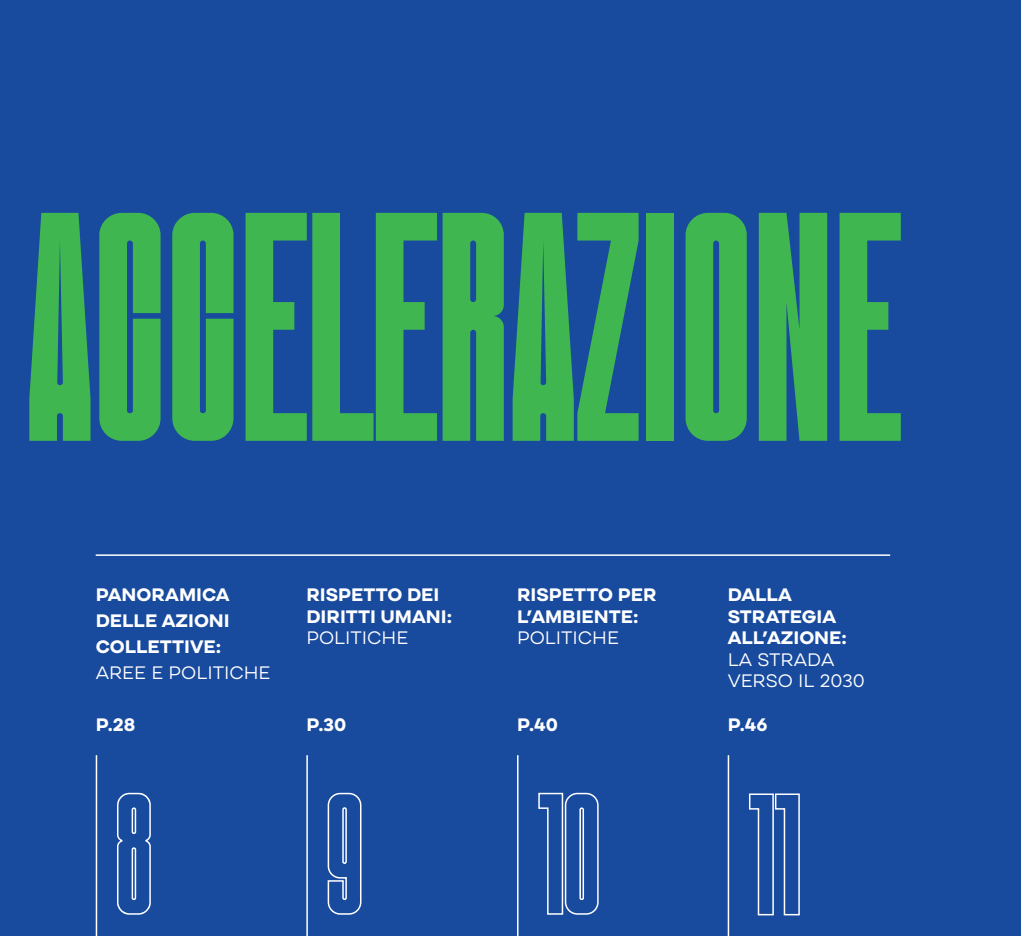
<style>
.page{position:relative;width:1021px;height:936px;background:#fff}
.page>*{position:absolute;margin:0;border:0;box-sizing:border-box;transform-origin:0 0}
.SUBTITLE{font:325.5px "Qanungo";color:#40b650}
.t1{font:700 18px/26px "Cardium A";color:#fff;text-align:justify}
.t2{font:18px/21.6px "Cardium A";color:#fff}
</style>
<div class="page">
<div style="left:0;top:0;width:1020px;height:935px;background:#184a9e"></div>
<hr style="left:96px;top:554px;width:794px;height:2px;background:#fff">
<hr style="left:96px;top:755px;width:1px;height:180px;background:#fff">
<hr style="left:306px;top:755px;width:2px;height:180px;background:#fff">
<hr style="left:517px;top:755px;width:1px;height:180px;background:#fff">
<svg style="left:117px;top:792px;width:34px;height:123px"></svg>
<svg style="left:538px;top:792px;width:61px;height:123px"></svg>
<svg style="left:749px;top:793px;width:51px;height:123px"></svg>
<svg style="left:327px;top:792px;width:35px;height:123px"></svg>
<hr style="left:727px;top:755px;width:2px;height:180px;background:#fff">
<p class="SUBTITLE" style="left:27px;top:169px;width:874px">ACCELERAZIONE</p>
<p class="t1" style="left:96px;top:581px;width:135px">PANORAMICA DELLE AZIONI COLLETTIVE:</p>
<p class="t2" style="left:96px;top:661px;width:176px">AREE E POLITICHE</p>
<p class="t1" style="left:96px;top:711px;width:41px">P.28</p>
<p class="t1" style="left:306px;top:581px;width:134px">RISPETTO DEI</p>
<p class="t1" style="left:306px;top:603px;width:147px">DIRITTI UMANI:</p>
<p class="t2" style="left:306px;top:627px;width:103px">POLITICHE</p>
<p class="t1" style="left:306px;top:711px;width:42px">P.30</p>
<p class="t1" style="left:517px;top:581px;width:141px">RISPETTO PER</p>
<p class="t1" style="left:517px;top:603px;width:123px">L’AMBIENTE:</p>
<p class="t2" style="left:517px;top:627px;width:103px">POLITICHE</p>
<p class="t1" style="left:517px;top:711px;width:42px">P.40</p>
<p class="t1" style="left:727px;top:583px;width:110px;line-height:21.6px">DALLA<br>STRATEGIA</p>
<p class="t1" style="left:727px;top:624px;width:121px">ALL’AZIONE:</p>
<p class="t2" style="left:727px;top:648px;width:139px">LA STRADA<br>VERSO IL 2030</p>
<p class="t1" style="left:727px;top:711px;width:41px">P.46</p>
</div>
